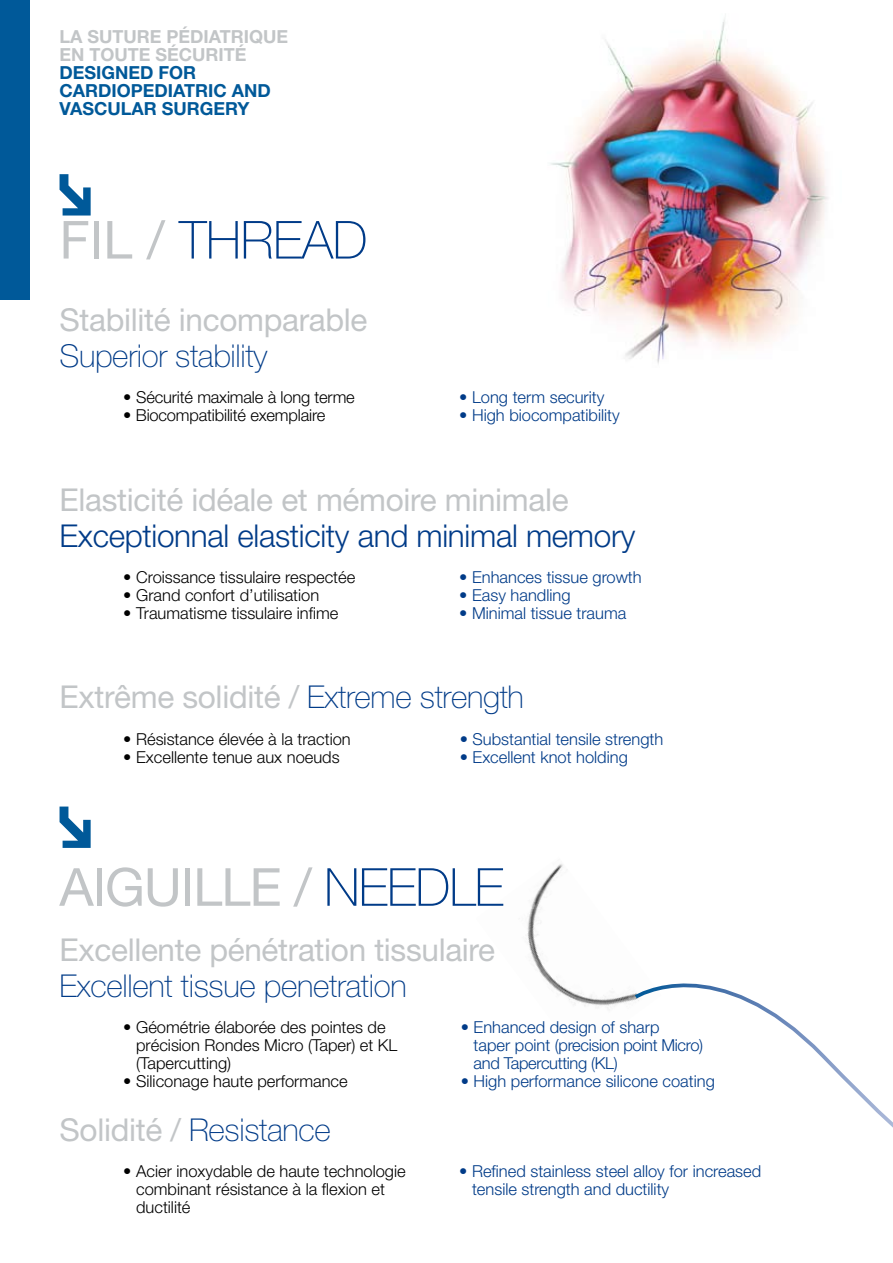
<style>
.page{position:relative;width:893px;height:1263px;background:#fff}
.page>*{position:absolute;margin:0;border:0;box-sizing:border-box;transform-origin:0 0}
.t1{font:100 52.5px "Helvetica Neue";letter-spacing:-.01em;color:#003b88}
.t2{font:52.5px "Helvetica Neue";color:#c2c5c7}
.t3{font:31.5px "Helvetica Neue";letter-spacing:-.01em;color:#c2c5c7}
.t4{font:100 31.5px "Helvetica Neue";letter-spacing:-.01em;color:#003b88}
.t5{font:300 31.5px "Helvetica Neue";letter-spacing:-.01em;color:#003b88}
.t6{font:700 18px/18px "Helvetica Neue";color:#005999}
.t7{font:700 18px/18px "Helvetica Neue";color:#c2c5c7}
.t8{font:300 16.5px/18px "Helvetica Neue";color:#000}
.t9{font:300 16.5px/18px "Helvetica Neue";color:#003b88}
.t10{font:300 16.5px/18px "Helvetica Neue";letter-spacing:-.02em;color:#003b88}
.s1{font-weight:400;color:#c2c5c7}
.s2{font-weight:100;color:#003b88}
</style>
<div class="page">
<img style="left:527px;top:864px;width:105px;height:144px">
<svg style="left:632px;top:983px;width:261px;height:145px"></svg>
<img style="left:550px;top:18px;width:278px;height:346px">
<svg style="left:60px;top:806px;width:31px;height:42px"></svg>
<svg style="left:60px;top:174px;width:31px;height:42px"></svg>
<div style="left:0;top:0;width:30px;height:300px;background:#005999"></div>
<p class="t7" style="left:60px;top:27px;width:230px">LA SUTURE PÉDIATRIQUE<br>EN TOUTE SÉCURITÉ</p>
<p class="t6" style="left:60px;top:63px;width:213px">DESIGNED FOR<br>CARDIOPEDIATRIC AND<br>VASCULAR SURGERY</p>
<h1 class="t1" style="left:60px;top:210px;width:310px"><span class="s1">FIL /</span> THREAD</h1>
<h2 class="t3" style="left:60px;top:301px;width:309px">Stabilité incomparable</h2>
<h2 class="t4" style="left:60px;top:337px;width:209px">Superior stability</h2>
<p class="t8" style="left:123px;top:387px;width:233px">• Sécurité maximale à long terme</p>
<p class="t8" style="left:123px;top:405px;width:203px">• Biocompatibilité exemplaire</p>
<p class="t9" style="left:459px;top:387px;width:147px">• Long term security</p>
<p class="t9" style="left:459px;top:405px;width:162px">• High biocompatibility</p>
<h2 class="t3" style="left:60px;top:481px;width:511px">Elasticité idéale et mémoire minimale</h2>
<h2 class="t5" style="left:60px;top:516px;width:577px">Exceptionnal elasticity and minimal memory</h2>
<p class="t8" style="left:123px;top:567px;width:233px">• Croissance tissulaire respectée</p>
<p class="t8" style="left:123px;top:585px;width:197px">• Grand confort d’utilisation</p>
<p class="t8" style="left:123px;top:603px;width:217px">• Traumatisme tissulaire infime</p>
<p class="t9" style="left:459px;top:567px;width:184px">• Enhances tissue growth</p>
<p class="t9" style="left:459px;top:585px;width:113px">• Easy handling</p>
<p class="t9" style="left:459px;top:603px;width:169px">• Minimal tissue trauma</p>
<h2 class="t3" style="left:60px;top:678px;width:466px">Extrême solidité / <span class="s2">Extreme strength</span></h2>
<p class="t8" style="left:123px;top:729px;width:229px">• Résistance élevée à la traction</p>
<p class="t8" style="left:123px;top:747px;width:218px">• Excellente tenue aux noeuds</p>
<p class="t9" style="left:460px;top:729px;width:205px">• Substantial tensile strength</p>
<p class="t9" style="left:460px;top:747px;width:170px">• Excellent knot holding</p>
<h1 class="t2" style="left:60px;top:856px;width:146px">Aiguille</h1>
<h1 class="t1" style="left:294px;top:857px;width:207px"><span class="s1">/</span> needle</h1>
<h2 class="t3" style="left:60px;top:931px;width:437px">Excellente pénétration tissulaire</h2>
<h2 class="t4" style="left:60px;top:967px;width:349px">Excellent tissue penetration</h2>
<p class="t8" style="left:136px;top:1017px;width:263px;text-indent:-13px">• Géométrie élaborée des pointes de précision Rondes Micro (Taper) et KL (Tapercutting)</p>
<p class="t8" style="left:123px;top:1071px;width:226px">• Siliconage haute performance</p>
<p class="t10" style="left:474px;top:1017px;width:231px;text-indent:-13px">• Enhanced design of sharp<br>taper point (precision point Micro) and Tapercutting (KL)</p>
<p class="t9" style="left:461px;top:1071px;width:256px">• High performance silicone coating</p>
<h2 class="t4" style="left:60px;top:1111px;width:273px"><span class="s1">Solidité /</span> Resistance</h2>
<p class="t8" style="left:136px;top:1161px;width:271px;text-indent:-13px">• Acier inoxydable de haute technologie combinant résistance à la flexion et ductilité</p>
<p class="t9" style="left:472px;top:1161px;width:291px;text-indent:-13px">• Refined stainless steel alloy for increased tensile strength and ductility</p>
</div>
